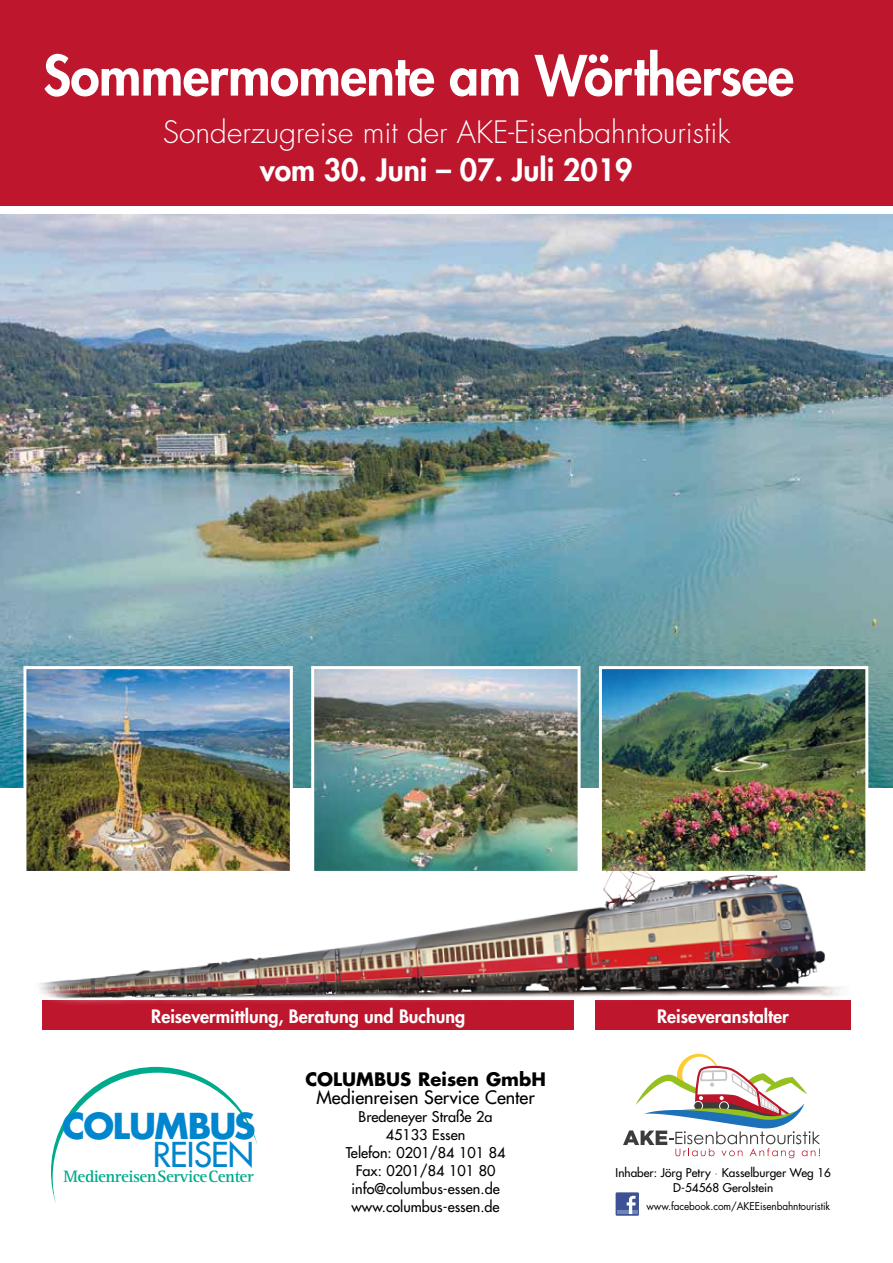
<style>
.page{position:relative;width:893px;height:1263px;background:#fff}
.page>*{position:absolute;margin:0;border:0;box-sizing:border-box;transform-origin:0 0}
.t1{font:800 54px "Futura Std";letter-spacing:-.01em;color:#fff}
.t2{font:700 34.8px "Futura";letter-spacing:-.05em;color:#0086ce}
.t3{font:33.3px "Futura";letter-spacing:-.02em;color:#0086ce}
.t4{font:300 30px "Futura Std";color:#fff}
.t5{font:800 30px "Futura Std";color:#fff}
.t6{font:800 18px "Futura Std";color:#fff}
.t7{font:500 18px "Futura Std";color:#000}
.t8{font:700 18px "Futura Std";color:#000}
.t9{font:700 17.1px "Rotis Serif";letter-spacing:-.03em;color:#00aa8d}
.t10{font:500 14.4px/18px "Futura Std";color:#000;text-align:center}
.t11{font:500 11.85px/15px "Futura Std";color:#000;text-align:center}
.t12{font:10.5px "Futura Std";letter-spacing:-.01em;color:#000;scale:.95 1}
.s1{font-weight:300}
</style>
<div class="page">
<div style="left:0;top:0;width:893px;height:205px;background:#bd162d"></div>
<img style="left:0;top:215px;width:893px;height:573px">
<img style="left:27px;top:670px;width:262px;height:174px">
<div style="left:23px;top:666px;width:270px;height:208px;border:3px solid #fff"></div>
<img style="left:603px;top:670px;width:261px;height:174px">
<div style="left:599px;top:666px;width:269px;height:208px;border:3px solid #fff"></div>
<img style="left:315px;top:670px;width:262px;height:174px">
<div style="left:311px;top:666px;width:270px;height:208px;border:3px solid #fff"></div>
<div style="left:43px;top:1000px;width:531px;height:30px;background:#bd162d"></div>
<div style="left:595px;top:1000px;width:255px;height:30px;background:#bd162d"></div>
<div style="left:29px;top:853px;width:862px;height:153px;background:#fff;opacity:.75"></div>
<div style="left:25px;top:844px;width:857px;height:158px;background:#000;opacity:.5"></div>
<div style="left:616px;top:1192px;width:23px;height:24px;background:#3d5294"></div>
<hr style="left:617px;top:1211px;width:20px;height:3px;background:#7286b6">
<svg style="left:627px;top:1196px;width:9px;height:18px"></svg>
<svg style="left:623px;top:1054px;width:197px;height:104px"></svg>
<svg style="left:51px;top:1067px;width:207px;height:136px"></svg>
<h1 class="t1" style="left:43px;top:41px;width:752px">Sommermomente am Wörthersee</h1>
<h3 class="t4" style="left:163px;top:114px;width:569px">Sonderzugreise mit der AKE-Eisenbahntouristik</h3>
<h3 class="t5" style="left:260px;top:151px;width:374px">vom 30. Juni – 07. Juli 2019</h3>
<p class="t6" style="left:151px;top:1004px;width:316px">Reisevermittlung, Beratung und Buchung</p>
<p class="t6" style="left:657px;top:1004px;width:133px">Reiseveranstalter</p>
<h2 class="t2" style="left:62px;top:1102px;width:195px">COLUMBUS</h2>
<h3 class="t3" style="left:153px;top:1133px;width:103px">REISEN</h3>
<p class="t9" style="left:64px;top:1166px;width:192px">MedienreisenServiceCenter</p>
<p class="t8" style="left:305px;top:1067px;width:242px">COLUMBUS Reisen GmbH</p>
<p class="t7" style="left:317px;top:1086px;width:220px">Medienreisen Service Center</p>
<p class="t10" style="left:346px;top:1107px;width:161px">Bredeneyer Straße 2a<br>45133 Essen<br>Telefon: 0201/84 101 84<br>Fax: 0201/84 101 80 info@columbus-essen.de www.columbus-essen.de</p>
<p class="t11" style="left:616px;top:1165px;width:217px">Inhaber: Jörg Petry <span class="s1">∙</span> Kasselburger Weg 16<br>D-54568 Gerolstein</p>
<p class="t12" style="left:646px;top:1199px;width:195px">www.facebook.com/AKEEisenbahntouristik</p>
</div>
